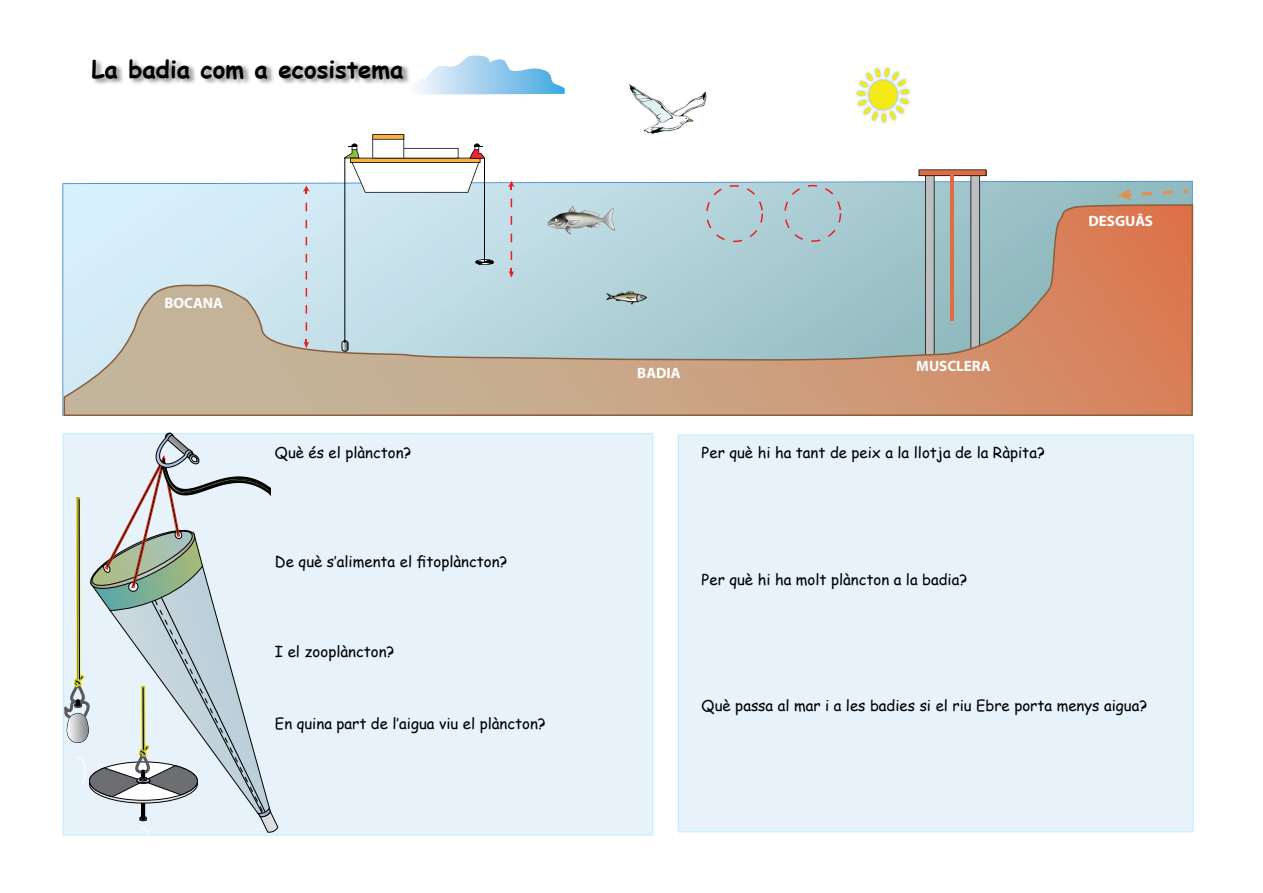
<style>
.page{position:relative;width:1263px;height:893px;background:#fff}
.page>*{position:absolute;margin:0;border:0;box-sizing:border-box;transform-origin:0 0}
.t1{font:700 24px "Comic Sans MS";color:#000}
.t2{font:15px "Comic Sans MS";color:#000}
.t3{font:700 15px "Myriad Pro";color:#fff}
</style>
<div class="page">
<div style="left:63px;top:433px;width:590px;height:403px;background:#e7f2fb;border:2px solid #cbf2fa"></div>
<svg style="left:63px;top:181px;width:1130px;height:235px;background:#b7d6e0"></svg>
<img style="left:855px;top:67px;width:56px;height:57px">
<img style="left:629px;top:84px;width:78px;height:50px">
<svg style="left:918px;top:169px;width:68px;height:35px;background:#acaba9"></svg>
<hr style="left:950px;top:176px;width:3px;height:145px;background:#de6d45">
<svg style="left:64px;top:204px;width:1129px;height:212px;background:#beb6ab"></svg>
<svg style="left:303px;top:185px;width:7px;height:9px"></svg>
<svg style="left:304px;top:339px;width:5px;height:9px"></svg>
<svg style="left:508px;top:181px;width:7px;height:9px"></svg>
<svg style="left:509px;top:269px;width:5px;height:9px"></svg>
<svg style="left:1183px;top:190px;width:5px;height:3px"></svg>
<svg style="left:1141px;top:191px;width:32px;height:4px"></svg>
<svg style="left:1118px;top:189px;width:13px;height:11px"></svg>
<svg style="left:706px;top:185px;width:57px;height:57px;background:#b4cad2"></svg>
<div style="left:784px;top:185px;width:57px;height:57px;background:#abcdd4"></div>
<div style="left:92px;top:57px;width:319px;height:29px;background:#000;opacity:.51"></div>
<div style="left:677px;top:434px;width:517px;height:398px;background:#e7f2fb;border:2px solid #cbf2fa"></div>
<svg style="left:409px;top:55px;width:156px;height:39px"></svg>
<svg style="left:341px;top:134px;width:153px;height:218px"></svg>
<svg style="left:62px;top:433px;width:216px;height:403px"></svg>
<h1 class="t1" style="left:91px;top:52px;width:314px">La badia com a ecosistema</h1>
<p class="t3" style="left:164px;top:293px;width:60px">BOCANA</p>
<p class="t2" style="left:275px;top:442px;width:138px">Què és el plàncton?</p>
<p class="t2" style="left:275px;top:550px;width:234px">De què s’alimenta el fitoplàncton?</p>
<p class="t2" style="left:275px;top:640px;width:121px">I el zooplàncton?</p>
<p class="t2" style="left:275px;top:712px;width:272px">En quina part de l’aigua viu el plàncton?</p>
<p class="t3" style="left:1088px;top:211px;width:66px">DESGUÂS</p>
<p class="t3" style="left:637px;top:363px;width:45px">BADIA</p>
<p class="t3" style="left:916px;top:356px;width:76px">MUSCLERA</p>
<p class="t2" style="left:702px;top:442px;width:345px">Per què hi ha tant de peix a la llotja de la Ràpita?</p>
<p class="t2" style="left:702px;top:568px;width:267px">Per què hi ha molt plàncton a la badia?</p>
<p class="t2" style="left:702px;top:694px;width:447px">Què passa al mar i a les badies si el riu Ebre porta menys aigua?</p>
</div>
